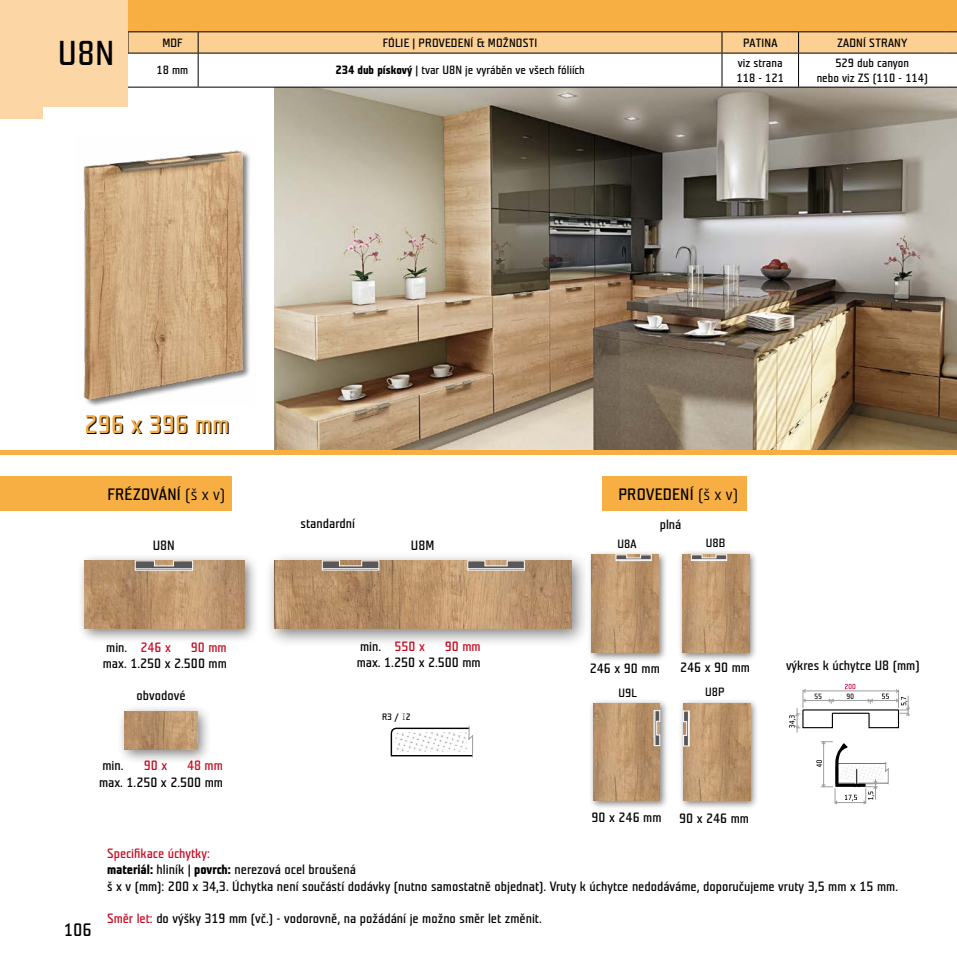
<style>
.page{position:relative;width:957px;height:957px;background:#fff}
.page>*{position:absolute;margin:0;border:0;box-sizing:border-box;transform-origin:0 0}
.t1{font:34.5px "Teuton Normal";color:#000}
.t2{font:25.5px "Teuton Normal";color:#000}
.t3{font:18px "Teuton Normal";color:#000}
.t4{font:16.5px "Teuton Normal";letter-spacing:.015em;color:#000}
.t5{font:13.5px "Teuton Normal";color:#000}
.t6{font:13.5px "Teuton Normal";color:#cd071e}
.t7{font:12px "Teuton Normal";color:#000}
.t8{font:9.3px "Teuton Normal";color:#000}
.s1{font-weight:700}
.s2{font-family:"Teuton Weiss";font-weight:700}
.s3{color:#cd071e}
.s4{font-family:"Letter Gothic Std";font-size:9px}
</style>
<div class="page">
<div style="left:0;top:0;width:43px;height:119px;background:#fcd7a5"></div>
<div style="left:106px;top:0;width:851px;height:32px;background:#f7ae42"></div>
<img style="left:275px;top:88px;width:682px;height:362px">
<hr style="left:198px;top:53px;width:1px;height:34px;background:#000">
<hr style="left:721px;top:53px;width:1px;height:34px;background:#000">
<hr style="left:798px;top:53px;width:1px;height:34px;background:#000">
<svg style="left:128px;top:87px;width:19px;height:1px"></svg>
<hr style="left:147px;top:87px;width:51px;height:1px;background:#000">
<hr style="left:198px;top:87px;width:524px;height:1px;background:#000">
<hr style="left:722px;top:87px;width:76px;height:1px;background:#000">
<hr style="left:798px;top:87px;width:147px;height:1px;background:#000">
<svg style="left:945px;top:87px;width:12px;height:1px"></svg>
<svg style="left:128px;top:31px;width:829px;height:23px"></svg>
<hr style="left:956px;top:476px;width:1px;height:34px;background:#f7ae42">
<svg style="left:390px;top:726px;width:84px;height:32px"></svg>
<img style="left:395px;top:732px;width:72px;height:19px">
<div style="left:76px;top:553px;width:183px;height:91px;background:#000;opacity:.5"></div>
<img style="left:84px;top:561px;width:160px;height:68px">
<svg style="left:135px;top:560px;width:58px;height:10px"></svg>
<hr style="left:135px;top:568px;width:58px;height:1px;background:#fff">
<div style="left:264px;top:550px;width:326px;height:98px;background:#000;opacity:.5"></div>
<img style="left:274px;top:561px;width:298px;height:68px">
<svg style="left:322px;top:560px;width:57px;height:10px"></svg>
<hr style="left:322px;top:568px;width:57px;height:1px;background:#fff">
<svg style="left:467px;top:560px;width:58px;height:10px"></svg>
<hr style="left:468px;top:568px;width:56px;height:1px;background:#fff">
<div style="left:587px;top:549px;width:81px;height:113px;background:#000;opacity:.5"></div>
<img style="left:592px;top:554px;width:67px;height:99px">
<svg style="left:616px;top:554px;width:35px;height:7px"></svg>
<hr style="left:616px;top:559px;width:35px;height:1px;background:#fff">
<div style="left:677px;top:549px;width:81px;height:113px;background:#000;opacity:.5"></div>
<img style="left:682px;top:554px;width:67px;height:99px">
<svg style="left:691px;top:554px;width:36px;height:7px"></svg>
<hr style="left:691px;top:559px;width:35px;height:1px;background:#fff">
<div style="left:589px;top:698px;width:80px;height:112px;background:#000;opacity:.5"></div>
<img style="left:593px;top:703px;width:67px;height:97px">
<svg style="left:654px;top:710px;width:6px;height:36px"></svg>
<hr style="left:654px;top:710px;width:1px;height:35px;background:#fff">
<div style="left:679px;top:698px;width:80px;height:112px;background:#000;opacity:.5"></div>
<img style="left:683px;top:703px;width:67px;height:97px">
<svg style="left:683px;top:711px;width:5px;height:35px"></svg>
<hr style="left:688px;top:711px;width:1px;height:35px;background:#fff">
<svg style="left:789px;top:684px;width:121px;height:48px"></svg>
<svg style="left:816px;top:741px;width:73px;height:64px"></svg>
<div style="left:116px;top:703px;width:96px;height:61px;background:#000;opacity:.5"></div>
<img style="left:124px;top:711px;width:73px;height:38px">
<div style="left:0;top:0;width:128px;height:106px;background:#fcd7a5"></div>
<div style="left:0;top:450px;width:957px;height:5px;background:#f7ae42"></div>
<div style="left:0;top:476px;width:232px;height:34px;background:#f7ae42"></div>
<div style="left:602px;top:476px;width:144px;height:34px;background:#f7ae42"></div>
<img style="left:83px;top:150px;width:167px;height:254px">
<p class="t1" style="left:58px;top:36px;width:58px">U8N</p>
<p class="t7" style="left:162px;top:37px;width:21px">MDF</p>
<p class="t7" style="left:383px;top:37px;width:156px">FÓLIE | PROVEDENÍ &amp; MOŽNOSTI</p>
<p class="t7" style="left:743px;top:37px;width:36px">PATINA</p>
<p class="t7" style="left:837px;top:37px;width:72px">ZADNÍ STRANY</p>
<p class="t7" style="left:156px;top:64px;width:33px">18 mm</p>
<p class="t7" style="left:335px;top:64px;width:251px"><span class="s1">234 dub pískový</span> | tvar U8N je vyráběn ve všech fóliích</p>
<p class="t7" style="left:835px;top:57px;width:75px">529 dub canyon</p>
<p class="t7" style="left:816px;top:71px;width:113px">nebo viz ZS (110 - 114)</p>
<p class="t7" style="left:738px;top:57px;width:46px">viz strana</p>
<p class="t7" style="left:736px;top:71px;width:49px">118 - 121</p>
<p class="t2" style="left:85px;top:413px;width:147px">296 x 396 mm</p>
<p class="t4" style="left:108px;top:486px;width:119px">FRÉZOVÁNÍ <span class="s2">(š x v)</span></p>
<p class="t4" style="left:618px;top:486px;width:121px">PROVEDENÍ <span class="s2">(š x v)</span></p>
<p class="t5" style="left:301px;top:516px;width:56px">standardní</p>
<p class="t5" style="left:153px;top:538px;width:24px">U8N</p>
<p class="t5" style="left:411px;top:538px;width:25px">U8M</p>
<p class="t5" style="left:106px;top:641px;width:66px">min. <span class="s3">246 x</span></p>
<p class="t6" style="left:191px;top:641px;width:37px">90 mm</p>
<p class="t5" style="left:103px;top:657px;width:125px">max. 1.250 x 2.500 mm</p>
<p class="t5" style="left:137px;top:688px;width:50px">obvodové</p>
<p class="t5" style="left:102px;top:759px;width:23px">min.</p>
<p class="t6" style="left:144px;top:759px;width:25px">90 x</p>
<p class="t6" style="left:187px;top:759px;width:37px">48 mm</p>
<p class="t5" style="left:99px;top:775px;width:125px">max. 1.250 x 2.500 mm</p>
<p class="t5" style="left:360px;top:640px;width:66px">min. <span class="s3">550 x</span></p>
<p class="t6" style="left:445px;top:640px;width:37px">90 mm</p>
<p class="t5" style="left:357px;top:656px;width:125px">max. 1.250 x 2.500 mm</p>
<p class="t8" style="left:382px;top:712px;width:30px">R3 / <span class="s4">I</span>2</p>
<p class="t5" style="left:660px;top:517px;width:23px">plná</p>
<p class="t7" style="left:617px;top:538px;width:20px">U8A</p>
<p class="t7" style="left:706px;top:537px;width:21px">U8B</p>
<p class="t5" style="left:590px;top:662px;width:71px">246 x 90 mm</p>
<p class="t5" style="left:680px;top:660px;width:71px">246 x 90 mm</p>
<p class="t7" style="left:618px;top:687px;width:20px">U9L</p>
<p class="t7" style="left:705px;top:685px;width:21px">U8P</p>
<p class="t5" style="left:786px;top:658px;width:135px">výkres k úchytce U8 (mm)</p>
<p class="t5" style="left:591px;top:810px;width:71px">90 x 246 mm</p>
<p class="t5" style="left:679px;top:811px;width:71px">90 x 246 mm</p>
<h3 class="t3" style="left:64px;top:920px;width:30px">106</h3>
<p class="t6" style="left:107px;top:847px;width:104px">Specifikace úchytky:</p>
<p class="t5" style="left:107px;top:863px;width:250px"><span class="s1">materiál:</span> hliník | <span class="s1">povrch:</span> nerezová ocel broušená</p>
<p class="t5" style="left:107px;top:879px;width:792px">š x v (mm): 200 x 34,3. Úchytka není součástí dodávky (nutno samostatně objednat). Vruty k úchytce nedodáváme, doporučujeme vruty 3,5 mm x 15 mm.</p>
<p class="t5" style="left:107px;top:911px;width:436px"><span class="s3">Směr let:</span> do výšky 319 mm (vč.) - vodorovně, na požádání je možno směr let změnit.</p>
</div>
